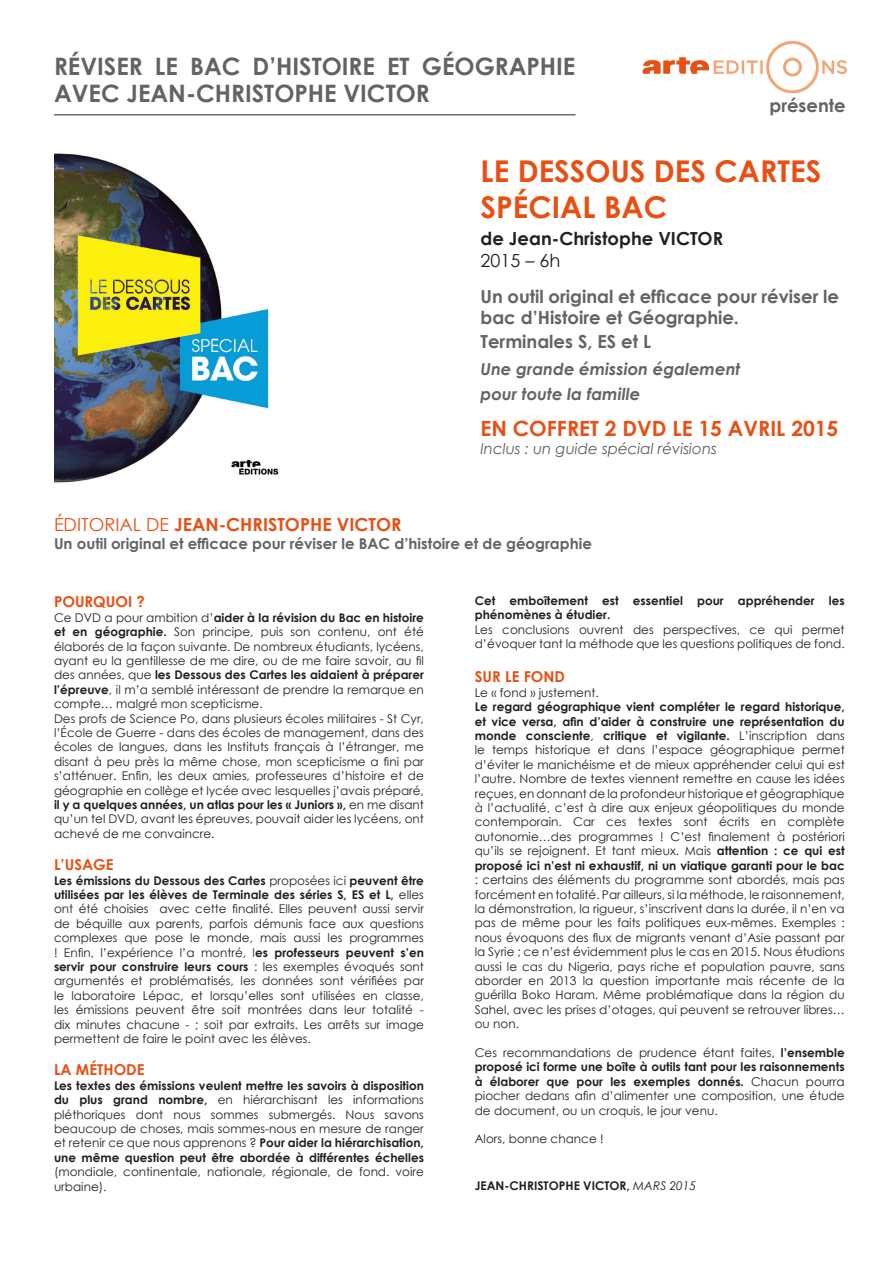
<style>
.page{position:relative;width:893px;height:1263px;background:#fff}
.page>*{position:absolute;margin:0;border:0;box-sizing:border-box;transform-origin:0 0}
.t1{font:700 30px "Century Gothic";color:#e84f13}
.t2{font:700 24px/27px "Century Gothic";color:#636366}
.t3{font:700 21px "Century Gothic";color:#e84f13}
.t4{font:700 18px/21.6px "Century Gothic";color:#636366}
.t5{font:700 18px "Century Gothic";color:#e84f13}
.t6{font:700 18px "Century Gothic";color:#231f20}
.t7{font:18px "Century Gothic";color:#231f20}
.t8{font:italic 700 16.5px "Century Gothic";color:#636366}
.t9{font:700 15px "Century Gothic";color:#636366}
.t10{font:700 15px "Century Gothic";color:#e84f13}
.t11{font:italic 15px "Century Gothic";color:#5c5c5f}
.t12{font:12px/14.4px "Century Gothic";color:#231f20;text-align:justify}
.t13{font:700 12px/14.4px "Century Gothic";color:#231f20}
.s1{font-weight:400}
.s2{font-weight:700}
.s3{font-weight:400;font-style:italic}
</style>
<div class="page">
<hr style="left:54px;top:114px;width:521px;height:1px;background:#231f20">
<img style="left:643px;top:41px;width:204px;height:53px">
<img style="left:54px;top:153px;width:225px;height:330px">
<p class="t2" style="left:54px;top:52px;width:523px">RÉVISER LE BAC D’HISTOIRE ET GÉOGRAPHIE<br>AVEC JEAN-CHRISTOPHE VICTOR</p>
<p class="t4" style="left:769px;top:94px;width:78px">présente</p>
<p class="t1" style="left:480px;top:148px;width:342px">LE DESSOUS DES CARTES</p>
<p class="t1" style="left:480px;top:184px;width:188px">SPÉCIAL BAC</p>
<p class="t6" style="left:480px;top:225px;width:244px">de Jean-Christophe VICTOR</p>
<p class="t7" style="left:480px;top:247px;width:81px">2015 – 6h</p>
<p class="t4" style="left:480px;top:284px;width:360px">Un outil original et efficace pour réviser le bac d’Histoire et Géographie.</p>
<p class="t4" style="left:480px;top:329px;width:172px">Terminales S, ES et L</p>
<p class="t8" style="left:480px;top:356px;width:262px">Une grande émission également</p>
<p class="t8" style="left:480px;top:381px;width:161px">pour toute la famille</p>
<p class="t3" style="left:480px;top:412px;width:359px">EN COFFRET 2 DVD LE 15 AVRIL 2015</p>
<p class="t11" style="left:480px;top:438px;width:238px">Inclus : un guide spécial révisions</p>
<p class="t5" style="left:54px;top:511px;width:349px"><span class="s1">ÉDITORIAL DE</span> JEAN-CHRISTOPHE VICTOR</p>
<p class="t9" style="left:54px;top:532px;width:539px">Un outil original et efficace pour réviser le BAC d’histoire et de géographie</p>
<p class="t10" style="left:54px;top:590px;width:92px">POURQUOI ?</p>
<p class="t12" style="left:54px;top:610px;width:371px">Ce DVD a pour ambition d’<span class="s2">aider à la révision du Bac en histoire et en géographie.</span> Son principe, puis son contenu, ont été élaborés de la façon suivante. De nombreux étudiants, lycéens, ayant eu la gentillesse de me dire, ou de me faire savoir, au fil des années, que <span class="s2">les Dessous des Cartes les aidaient à préparer l’épreuve</span>, il m’a semblé intéressant de prendre la remarque en compte… malgré mon scepticisme.</p>
<p class="t12" style="left:54px;top:711px;width:371px">Des profs de Science Po, dans plusieurs écoles militaires - St Cyr, l’École de Guerre - dans des écoles de management, dans des écoles de langues, dans les Instituts français à l’étranger, me disant à peu près la même chose, mon scepticisme a fini par s’atténuer. Enfin, les deux amies, professeures d’histoire et de géographie en collège et lycée avec lesquelles j’avais préparé, <span class="s2">il y a quelques années, un atlas pour les « Juniors »,</span> en me disant qu’un tel DVD, avant les épreuves, pouvait aider les lycéens, ont achevé de me convaincre.</p>
<p class="t10" style="left:54px;top:853px;width:61px">L’USAGE</p>
<p class="t12" style="left:54px;top:873px;width:371px"><span class="s2">Les émissions du Dessous des Cartes</span> proposées ici <span class="s2">peuvent être utilisées par les élèves de Terminale des séries S, ES et L,</span> elles ont été choisies avec cette finalité. Elles peuvent aussi servir de béquille aux parents, parfois démunis face aux questions complexes que pose le monde, mais aussi les programmes ! Enfin, l’expérience l’a montré, l<span class="s2">es professeurs peuvent s’en servir pour construire leurs cours</span> : les exemples évoqués sont argumentés et problématisés, les données sont vérifiées par le laboratoire Lépac, et lorsqu’elles sont utilisées en classe, les émissions peuvent être soit montrées dans leur totalité - dix minutes chacune - ; soit par extraits. Les arrêts sur image permettent de faire le point avec les élèves.</p>
<p class="t10" style="left:54px;top:1058px;width:92px">LA MÉTHODE</p>
<p class="t12" style="left:54px;top:1078px;width:371px"><span class="s2">Les textes des émissions veulent mettre les savoirs à disposition du plus grand nombre,</span> en hiérarchisant les informations pléthoriques dont nous sommes submergés. Nous savons beaucoup de choses, mais sommes-nous en mesure de ranger et retenir ce que nous apprenons ? <span class="s2">Pour aider la hiérarchisation, une même question peut être abordée à différentes échelles </span>(mondiale, continentale, nationale, régionale, de fond. voire urbaine).</p>
<p class="t13" style="left:475px;top:593px;width:371px">Cet emboîtement est essentiel pour appréhender les phénomènes à étudier.</p>
<p class="t12" style="left:475px;top:622px;width:371px">Les conclusions ouvrent des perspectives, ce qui permet d’évoquer tant la méthode que les questions politiques de fond.</p>
<p class="t10" style="left:475px;top:666px;width:92px">SUR LE FOND</p>
<p class="t12" style="left:475px;top:685px;width:126px">Le « fond » justement.</p>
<p class="t12" style="left:475px;top:699px;width:371px"><span class="s2">Le regard géographique vient compléter le regard historique, et vice versa, afin d’aider à construire une représentation du monde consciente</span>, <span class="s2">critique et vigilante.</span> L’inscription dans le temps historique et dans l’espace géographique permet d’éviter le manichéisme et de mieux appréhender celui qui est l’autre. Nombre de textes viennent remettre en cause les idées reçues, en donnant de la profondeur historique et géographique à l’actualité, c’est à dire aux enjeux géopolitiques du monde contemporain. Car ces textes sont écrits en complète autonomie…des programmes ! C’est finalement à postériori qu’ils se rejoignent. Et tant mieux. Mais <span class="s2">attention : ce qui est proposé ici n’est ni exhaustif, ni un viatique garanti pour le bac </span>: certains des éléments du programme sont abordés, mais pas forcément en totalité. Par ailleurs, si la méthode, le raisonnement, la démonstration, la rigueur, s’inscrivent dans la durée, il n’en va pas de même pour les faits politiques eux-mêmes. Exemples : nous évoquons des flux de migrants venant d’Asie passant par la Syrie ; ce n’est évidemment plus le cas en 2015. Nous étudions aussi le cas du Nigeria, pays riche et population pauvre, sans aborder en 2013 la question importante mais récente de la guérilla Boko Haram. Même problématique dans la région du Sahel, avec les prises d’otages, qui peuvent se retrouver libres… ou non.</p>
<p class="t12" style="left:475px;top:1045px;width:371px">Ces recommandations de prudence étant faites, <span class="s2">l’ensemble proposé ici forme une boîte à outils tant pour les raisonnements à élaborer que pour les exemples donnés.</span> Chacun pourra piocher dedans afin d’alimenter une composition, une étude de document, ou un croquis, le jour venu.</p>
<p class="t12" style="left:475px;top:1131px;width:130px">Alors, bonne chance !</p>
<p class="t13" style="left:475px;top:1178px;width:223px">JEAN-CHRISTOPHE VICTOR, <span class="s3">MARS 2015</span></p>
</div>
